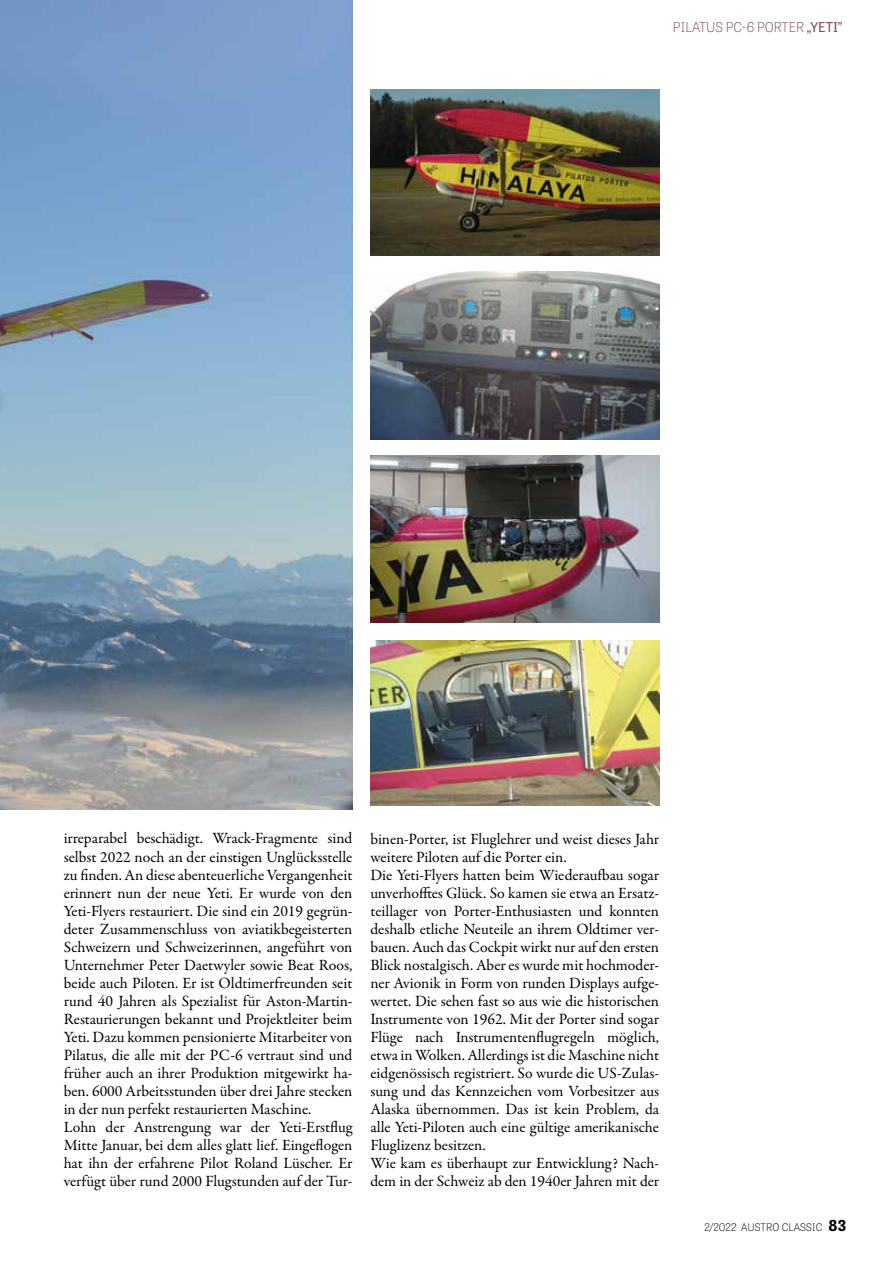
<style>
.page{position:relative;width:893px;height:1263px;background:#fff}
.page>*{position:absolute;margin:0;border:0;box-sizing:border-box;transform-origin:0 0}
.t1{font:15.75px/18px "Garamond Premr Pro";color:#000}
.t2{font:100 13.5px "Tablet Gothic";color:#804961}
.t3{font:100 10.5px "Tablet Gothic";letter-spacing:.01em;color:#000}
.s1{font-weight:400}
.s2{font-weight:700;font-size:15px}
</style>
<div class="page">
<img style="left:0;top:0;width:352px;height:809px">
<img style="left:370px;top:640px;width:289px;height:166px">
<img style="left:370px;top:89px;width:289px;height:166px">
<img style="left:370px;top:456px;width:289px;height:167px">
<img style="left:370px;top:272px;width:289px;height:167px">
<p class="t2" style="left:673px;top:18px;width:171px">PILATUS PC-6 PORTER <span class="s1">„YETI”</span></p>
<p class="t1" style="left:64px;top:830px;width:290px">irreparabel beschädigt. Wrack-Fragmente sind selbst 2022 noch an der einstigen Unglücksstelle zu finden. An diese abenteuerliche Vergangenheit erinnert nun der neue Yeti. Er wurde von den Yeti-Flyers restauriert. Die sind ein 2019 gegrün&shy;deter Zusammenschluss von aviatikbegeisterten Schweizern und Schweizerinnen, angeführt von Unternehmer Peter Daetwyler sowie Beat Roos, beide auch Piloten. Er ist Oldtimerfreunden seit rund 40 Jahren als Spezialist für Aston-Martin-Restaurierungen bekannt und Projektleiter beim Yeti. Dazu kommen pensionierte Mitarbeiter von Pilatus, die alle mit der PC-6 vertraut sind und früher auch an ihrer Produktion mitgewirkt ha&shy;ben. 6000 Arbeitsstunden über drei Jahre stecken in der nun perfekt restaurierten Maschine.<br>Lohn der Anstrengung war der Yeti-Erstflug Mitte Januar, bei dem alles glatt lief. Eingeflogen hat ihn der erfahrene Pilot Roland Lüscher. Er verfügt über rund 2000 Flugstunden auf der Tur-</p>
<p class="t1" style="left:370px;top:830px;width:290px">binen-Porter, ist Fluglehrer und weist dieses Jahr weitere Piloten auf die Porter ein.<br>Die Yeti-Flyers hatten beim Wiederaufbau sogar unverhofftes Glück. So kamen sie etwa an Ersatz&shy;teillager von Porter-Enthusiasten und konnten deshalb etliche Neuteile an ihrem Oldtimer ver&shy;bauen. Auch das Cockpit wirkt nur auf den ersten Blick nostalgisch. Aber es wurde mit hochmoder&shy;ner Avionik in Form von runden Displays aufge&shy;wertet. Die sehen fast so aus wie die historischen Instrumente von 1962. Mit der Porter sind sogar Flüge nach Instrumentenflugregeln möglich, etwa in Wolken. Allerdings ist die Maschine nicht eidgenössisch registriert. So wurde die US-Zulas&shy;sung und das Kennzeichen vom Vorbesitzer aus Alaska übernommen. Das ist kein Problem, da alle Yeti-Piloten auch eine gültige amerikanische Fluglizenz besitzen.<br>Wie kam es überhaupt zur Entwicklung? Nach&shy;dem in der Schweiz ab den 1940er Jahren mit der</p>
<p class="t3" style="left:704px;top:1219px;width:143px">2/2022 AUSTRO CLASSIC <span class="s2">83</span></p>
</div>
